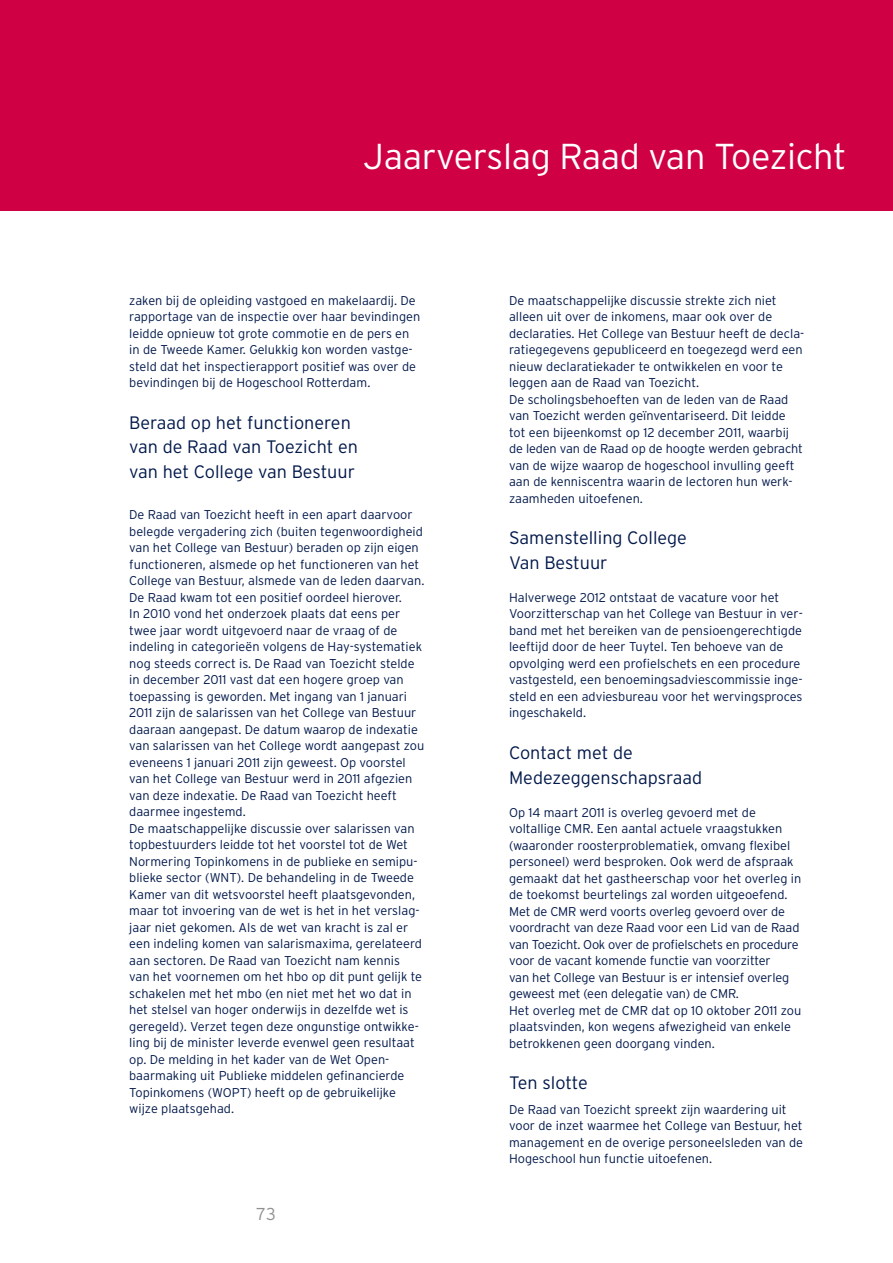
<style>
.page{position:relative;width:893px;height:1263px;background:#fff}
.page>*{position:absolute;margin:0;border:0;box-sizing:border-box;transform-origin:0 0}
.t1{font:300 36px "Interstate";letter-spacing:-.01em;color:#fff}
.t2{font:300 18px/24.8px "Interstate";color:#00184a}
.t3{font:300 17.25px "Interstate";color:#8f9193}
.t4{font:300 12.75px/16.5px "Interstate";color:#00184a}
</style>
<div class="page">
<div style="left:0;top:0;width:893px;height:210px;background:#cf0044"></div>
<h1 class="t1" style="left:363px;top:136px;width:485px">Jaarverslag Raad van Toezicht</h1>
<p class="t4" style="left:129px;top:292px;width:292px">zaken bij de opleiding vastgoed en makelaardij. De rapportage van de inspectie over haar bevindingen leidde opnieuw tot grote commotie en de pers en in de Tweede Kamer. Gelukkig kon worden vastge&shy;steld dat het inspectierapport positief was over de bevindingen bij de Hogeschool Rotterdam.</p>
<h2 class="t2" style="left:129px;top:410px;width:230px">Beraad op het functioneren van de Raad van Toezicht en van het College van Bestuur</h2>
<p class="t4" style="left:129px;top:507px;width:297px">De Raad van Toezicht heeft in een apart daarvoor belegde vergadering zich (buiten tegenwoordigheid van het College van Bestuur) beraden op zijn eigen functioneren, alsmede op het functioneren van het College van Bestuur, alsmede van de leden daarvan.<br>De Raad kwam tot een positief oordeel hierover.<br>In 2010 vond het onderzoek plaats dat eens per twee jaar wordt uitgevoerd naar de vraag of de indeling in categorieën volgens de Hay-systematiek nog steeds correct is. De Raad van Toezicht stelde in december 2011 vast dat een hogere groep van toepassing is geworden. Met ingang van 1 januari 2011 zijn de salarissen van het College van Bestuur daaraan aangepast. De datum waarop de indexatie van salarissen van het College wordt aangepast zou eveneens 1 januari 2011 zijn geweest. Op voorstel van het College van Bestuur werd in 2011 afgezien van deze indexatie. De Raad van Toezicht heeft daarmee ingestemd.<br>De maatschappelijke discussie over salarissen van topbestuurders leidde tot het voorstel tot de Wet Normering Topinkomens in de publieke en semipu&shy;blieke sector (WNT). De behandeling in de Tweede Kamer van dit wetsvoorstel heeft plaatsgevonden, maar tot invoering van de wet is het in het verslag&shy;jaar niet gekomen. Als de wet van kracht is zal er een indeling komen van salarismaxima, gerelateerd aan sectoren. De Raad van Toezicht nam kennis<br>van het voornemen om het hbo op dit punt gelijk te schakelen met het mbo (en niet met het wo dat in het stelsel van hoger onderwijs in dezelfde wet is geregeld). Verzet tegen deze ongunstige ontwikke&shy;ling bij de minister leverde evenwel geen resultaat op. De melding in het kader van de Wet Open&shy;baarmaking uit Publieke middelen gefinancierde Topinkomens (WOPT) heeft op de gebruikelijke wijze plaatsgehad.</p>
<h3 class="t3" style="left:257px;top:1204px;width:21px">73</h3>
<p class="t4" style="left:509px;top:292px;width:297px">De maatschappelijke discussie strekte zich niet alleen uit over de inkomens, maar ook over de declaraties. Het College van Bestuur heeft de decla&shy;ratiegegevens gepubliceerd en toegezegd werd een nieuw declaratiekader te ontwikkelen en voor te leggen aan de Raad van Toezicht.<br>De scholingsbehoeften van de leden van de Raad van Toezicht werden geïnventariseerd. Dit leidde tot een bijeenkomst op 12 december 2011, waarbij de leden van de Raad op de hoogte werden gebracht van de wijze waarop de hogeschool invulling geeft aan de kenniscentra waarin de lectoren hun werk&shy;zaamheden uitoefenen.</p>
<h2 class="t2" style="left:509px;top:525px;width:179px">Samenstelling College<br>Van Bestuur</h2>
<p class="t4" style="left:509px;top:589px;width:295px">Halverwege 2012 ontstaat de vacature voor het Voorzitterschap van het College van Bestuur in ver&shy;band met het bereiken van de pensioengerechtigde leeftijd door de heer Tuytel. Ten behoeve van de opvolging werd een profielschets en een procedure vastgesteld, een benoemingsadviescommissie inge&shy;steld en een adviesbureau voor het wervingsproces ingeschakeld.</p>
<h2 class="t2" style="left:509px;top:740px;width:195px">Contact met de<br>Medezeggenschapsraad</h2>
<p class="t4" style="left:509px;top:804px;width:294px">Op 14 maart 2011 is overleg gevoerd met de voltallige CMR. Een aantal actuele vraagstukken (waaronder roosterproblematiek, omvang flexibel personeel) werd besproken. Ook werd de afspraak gemaakt dat het gastheerschap voor het overleg in de toekomst beurtelings zal worden uitgeoefend.<br>Met de CMR werd voorts overleg gevoerd over de voordracht van deze Raad voor een Lid van de Raad van Toezicht. Ook over de profielschets en procedure voor de vacant komende functie van voorzitter<br>van het College van Bestuur is er intensief overleg geweest met (een delegatie van) de CMR.<br>Het overleg met de CMR dat op 10 oktober 2011 zou plaatsvinden, kon wegens afwezigheid van enkele betrokkenen geen doorgang vinden.</p>
<h2 class="t2" style="left:509px;top:1070px;width:80px">Ten slotte</h2>
<p class="t4" style="left:509px;top:1101px;width:296px">De Raad van Toezicht spreekt zijn waardering uit voor de inzet waarmee het College van Bestuur, het management en de overige personeelsleden van de Hogeschool hun functie uitoefenen.</p>
</div>
